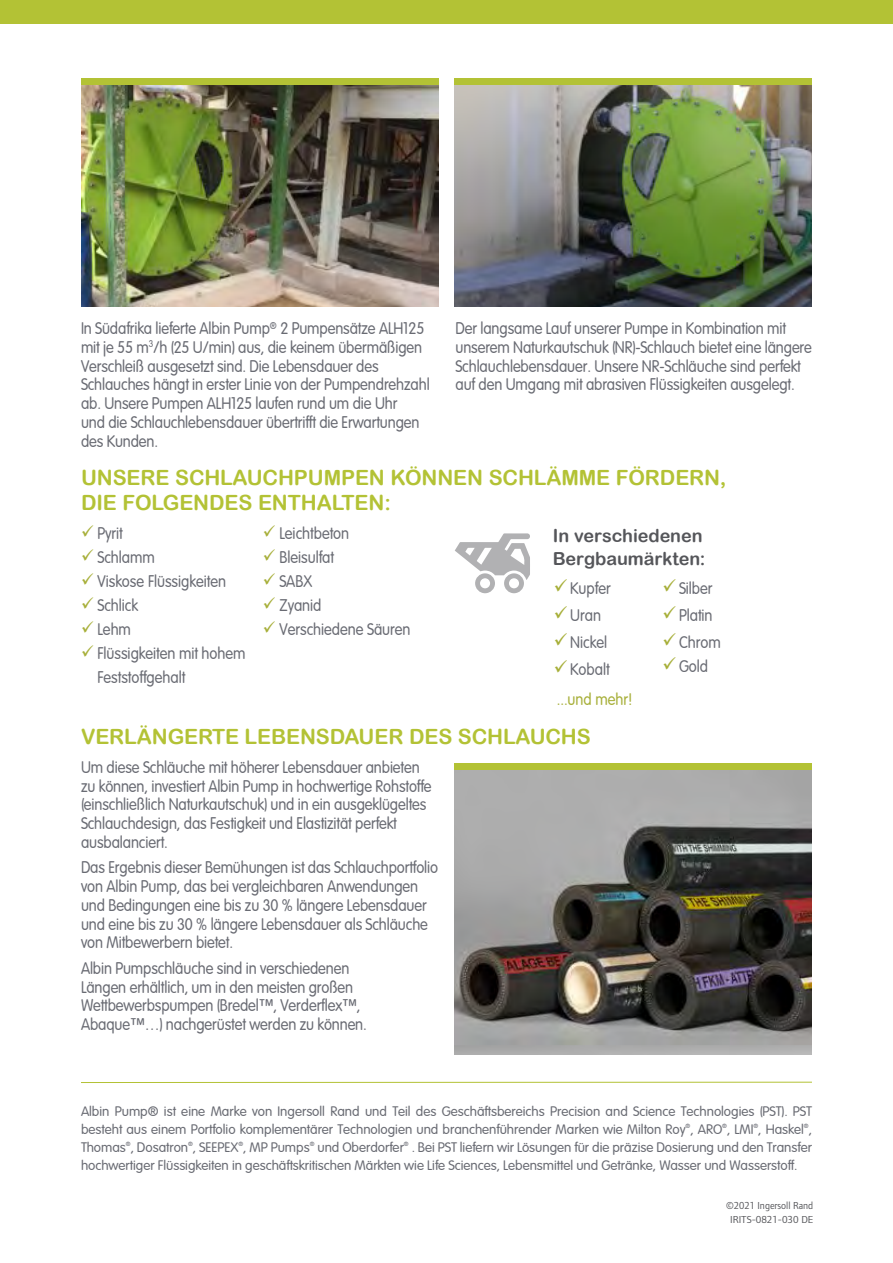
<style>
.page{position:relative;width:893px;height:1263px;background:#fff}
.page>*{position:absolute;margin:0;border:0;box-sizing:border-box;transform-origin:0 0}
.t1{font:21px/25.2px "Arial Rounded MT Bold";letter-spacing:-.005em;color:#b3c235}
.t2{font:18px/22.5px "Arial Rounded MT Bold";letter-spacing:-.005em;color:#55565a}
.t3{font:16.5px/18.8px "Arial Rounded";letter-spacing:-.005em;color:#696b73;scale:.9 1}
.t4{font:16.5px "Arial Rounded";color:#a7af39;scale:.9 1}
.t5{font:13.5px/18px "Arial Rounded";color:#696b73}
.t6{font:10.5px/13.5px "Foundry Form Sans";color:#55565a;text-align:center;scale:.95 1}
.t7{font:6px "Arial Rounded";color:#696b73}
.s1{color:#a7af39}
</style>
<div class="page">
<svg style="left:455px;top:533px;width:75px;height:60px"></svg>
<div style="left:0;top:0;width:893px;height:23px;background:#b3c235"></div>
<img style="left:81px;top:85px;width:357px;height:222px">
<img style="left:455px;top:85px;width:357px;height:222px">
<img style="left:455px;top:769px;width:357px;height:285px">
<hr style="left:81px;top:1082px;width:731px;height:1px;background:#b3c235">
<div style="left:455px;top:763px;width:357px;height:6px;background:#b3c235"></div>
<div style="left:455px;top:78px;width:357px;height:7px;background:#b3c235"></div>
<div style="left:81px;top:78px;width:357px;height:7px;background:#b3c235"></div>
<p class="t3" style="left:81px;top:318px;width:389px">In Südafrika lieferte Albin Pump<sup>®</sup> 2 Pumpensätze ALH125 mit je 55 m<sup>3</sup>/h (25 U/min) aus, die keinem übermäßigen Verschleiß ausgesetzt sind. Die Lebensdauer des Schlauches hängt in erster Linie von der Pumpendrehzahl ab. Unsere Pumpen ALH125 laufen rund um die Uhr<br>und die Schlauchlebensdauer übertrifft die Erwartungen des Kunden.</p>
<p class="t3" style="left:455px;top:318px;width:398px">Der langsame Lauf unserer Pumpe in Kombination mit unserem Naturkautschuk (NR)-Schlauch bietet eine längere Schlauchlebensdauer. Unsere NR-Schläuche sind perfekt auf den Umgang mit abrasiven Flüssigkeiten ausgelegt.</p>
<p class="t1" style="left:81px;top:465px;width:647px">UNSERE SCHLAUCHPUMPEN KÖNNEN SCHLÄMME FÖRDERN,<br>DIE FOLGENDES ENTHALTEN:</p>
<p class="t3" style="left:81px;top:523px;width:48px"><span class="s1">✓</span> Pyrit</p>
<p class="t3" style="left:81px;top:547px;width:84px"><span class="s1">✓</span> Schlamm</p>
<p class="t3" style="left:81px;top:571px;width:163px"><span class="s1">✓</span> Viskose Flüssigkeiten</p>
<p class="t3" style="left:81px;top:595px;width:65px"><span class="s1">✓</span> Schlick</p>
<p class="t3" style="left:81px;top:619px;width:57px"><span class="s1">✓</span> Lehm</p>
<p class="t3" style="left:98px;top:640px;width:166px;line-height:24px;text-indent:-16px"><span class="s1">✓</span> Flüssigkeiten mit hohem<br>Feststoffgehalt</p>
<p class="t3" style="left:263px;top:523px;width:97px"><span class="s1">✓</span> Leichtbeton</p>
<p class="t3" style="left:263px;top:547px;width:81px"><span class="s1">✓</span> Bleisulfat</p>
<p class="t3" style="left:263px;top:571px;width:56px"><span class="s1">✓</span> SABX</p>
<p class="t3" style="left:263px;top:595px;width:67px"><span class="s1">✓</span> Zyanid</p>
<p class="t3" style="left:263px;top:619px;width:166px"><span class="s1">✓</span> Verschiedene Säuren</p>
<p class="t2" style="left:553px;top:524px;width:154px">In verschiedenen<br>Bergbaumärkten:</p>
<p class="t3" style="left:554px;top:577px;width:65px"><span class="s1">✓</span> Kupfer</p>
<p class="t3" style="left:554px;top:604px;width:54px"><span class="s1">✓</span> Uran</p>
<p class="t3" style="left:554px;top:631px;width:61px"><span class="s1">✓</span> Nickel</p>
<p class="t3" style="left:554px;top:658px;width:64px"><span class="s1">✓</span> Kobalt</p>
<p class="t4" style="left:557px;top:687px;width:85px">...und mehr!</p>
<p class="t3" style="left:662px;top:577px;width:57px"><span class="s1">✓</span> Silber</p>
<p class="t3" style="left:662px;top:604px;width:57px"><span class="s1">✓</span> Platin</p>
<p class="t3" style="left:662px;top:631px;width:66px"><span class="s1">✓</span> Chrom</p>
<p class="t3" style="left:662px;top:655px;width:52px"><span class="s1">✓</span> Gold</p>
<p class="t1" style="left:81px;top:724px;width:511px">VERLÄNGERTE LEBENSDAUER DES SCHLAUCHS</p>
<p class="t3" style="left:81px;top:756px;width:391px">Um diese Schläuche mit höherer Lebensdauer anbieten zu können, investiert Albin Pump in hochwertige Rohstoffe (einschließlich Naturkautschuk) und in ein ausgeklügeltes Schlauchdesign, das Festigkeit und Elastizität perfekt ausbalanciert.</p>
<p class="t3" style="left:81px;top:857px;width:398px">Das Ergebnis dieser Bemühungen ist das Schlauchportfolio von Albin Pump, das bei vergleichbaren Anwendungen und Bedingungen eine bis zu 30 % längere Lebensdauer und eine bis zu 30 % längere Lebensdauer als Schläuche von Mitbewerbern bietet.</p>
<p class="t3" style="left:81px;top:957px;width:319px">Albin Pumpschläuche sind in verschiedenen Längen erhältlich, um in den meisten großen Wettbewerbspumpen (Bredel™, Verderflex™, Abaque™…) nachgerüstet werden zu können.</p>
<p class="t5" style="left:81px;top:1101px;width:732px">Albin Pump® ist eine Marke von Ingersoll Rand und Teil des Geschäftsbereichs Precision and Science Technologies (PST). PST besteht aus einem Portfolio komplementärer Technologien und branchenführender Marken wie Milton Roy , ARO , LMI , Haskel ,</p>
<p class="t7" style="left:686px;top:1122px;width:6px">®</p>
<p class="t7" style="left:722px;top:1122px;width:6px">®</p>
<p class="t7" style="left:753px;top:1122px;width:6px">®</p>
<p class="t7" style="left:804px;top:1122px;width:6px">®</p>
<p class="t5" style="left:81px;top:1137px;width:230px">Thomas , Dosatron , SEEPEX , MP Pumps</p>
<p class="t5" style="left:81px;top:1137px;width:732px;text-indent:331px">. Bei PST liefern wir Lösungen für die präzise Dosierung und den Transfer hochwertiger Flüssigkeiten in geschäftskritischen Märkten wie Life Sciences, Lebensmittel und Getränke, Wasser und Wasserstoff.</p>
<p class="t6" style="left:726px;top:1199px;width:93px">©2021 Ingersoll Rand<br>IRITS-0821-030 DE</p>
<p class="t7" style="left:126px;top:1140px;width:6px">®</p>
<p class="t7" style="left:188px;top:1140px;width:6px">®</p>
<p class="t7" style="left:238px;top:1140px;width:6px">®</p>
<p class="t7" style="left:310px;top:1140px;width:6px">®</p>
<p class="t5" style="left:317px;top:1137px;width:88px">und Oberdorfer</p>
<p class="t7" style="left:404px;top:1140px;width:6px">®</p>
</div>
